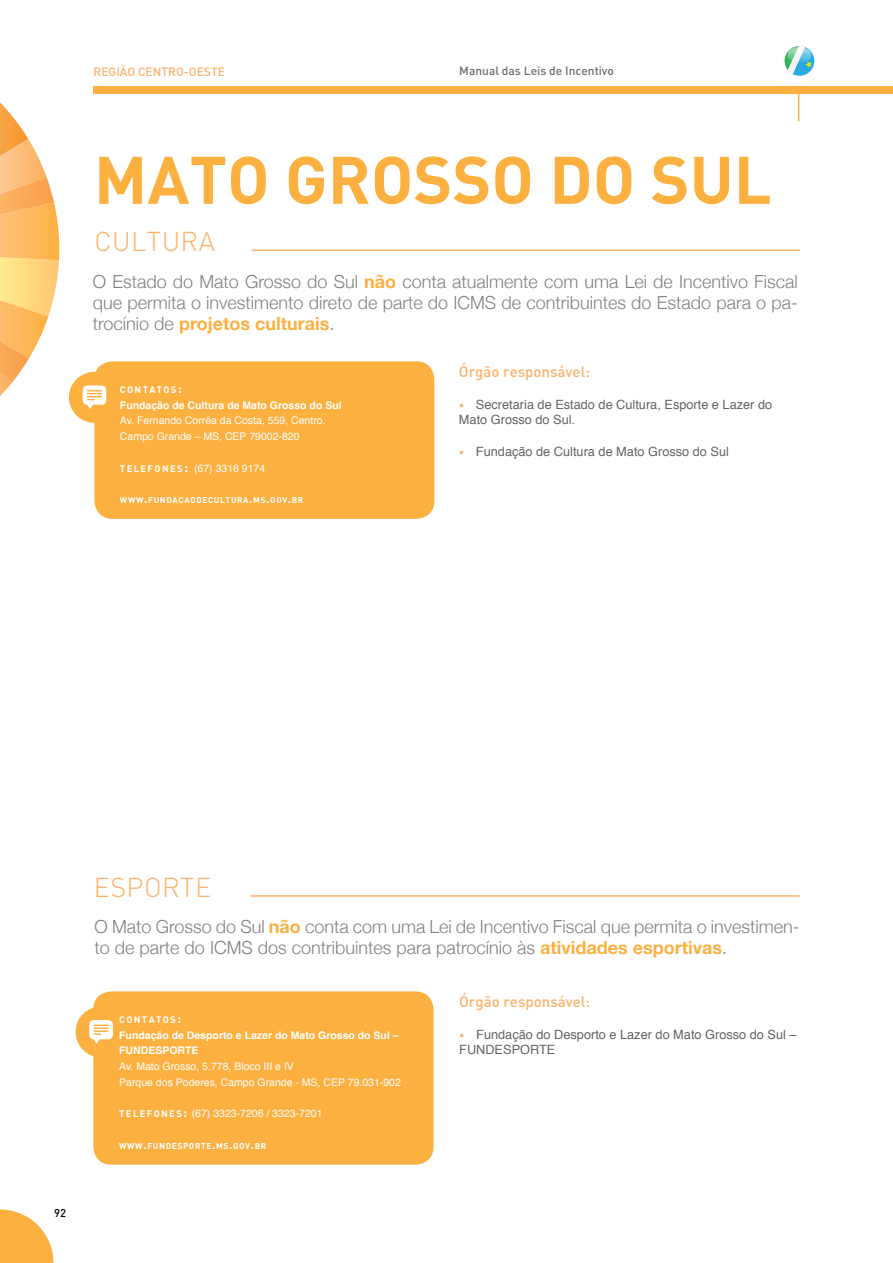
<style>
.page{position:relative;width:893px;height:1263px;background:#fff}
.page>*{position:absolute;margin:0;border:0;box-sizing:border-box;transform-origin:0 0}
.t1{font:700 66px "DIN";color:#fbb040}
.t2{font:300 27px "DIN";letter-spacing:.015em;color:#fbb16a}
.t3{font:300 18px/21px "Helvetica Neue";color:#808285;text-align:justify}
.t4{font:500 15px "DIN";color:#fbb16a}
.t5{font:12.75px/15.8px "Helvetica";color:#636466}
.t6{font:500 12px "DIN";color:#6d6e71}
.t7{font:500 12px "DIN";color:#fbb16a}
.t8{font:500 11.25px "DIN";color:#000}
.t9{font:10.5px/15.8px "Helvetica";color:#fff}
.t10{font:700 10.5px/15.8px "Helvetica";color:#fff}
.t11{font:700 9.45px "DIN";letter-spacing:.145em;color:#fff}
.t12{font:700 8.4px "DIN";letter-spacing:.07em;color:#fff}
.s1{font-weight:700;color:#fbb040}
.s2{font-family:"DIN";font-weight:500;font-size:10.5px;color:#fbb16a}
.s3{font-size:13.5px}
.s4{font-family:"DIN";font-weight:700;font-size:9.45px}
.s5{font-family:"DIN";font-weight:700;font-size:13.5px}
.s6{font-size:12px}
</style>
<div class="page">
<svg style="left:0;top:1209px;width:54px;height:54px"></svg>
<hr style="left:798px;top:86px;width:1px;height:35px;background:#fbb040">
<div style="left:94px;top:361px;width:340px;height:158px;background:#fbb040;border-radius:18px"></div>
<div style="left:69px;top:372px;width:51px;height:51px;background:#fbb040;border-radius:50%"></div>
<svg style="left:83px;top:385px;width:23px;height:24px"></svg>
<hr style="left:251px;top:250px;width:549px;height:1px;background:#fbb16a">
<svg style="left:784px;top:46px;width:30px;height:30px"></svg>
<hr style="left:251px;top:895px;width:549px;height:2px;background:#fbb16a">
<div style="left:93px;top:991px;width:340px;height:174px;background:#fbb040;border-radius:18px"></div>
<div style="left:76px;top:1006px;width:51px;height:51px;background:#fbb040;border-radius:50%"></div>
<svg style="left:89px;top:1020px;width:24px;height:24px"></svg>
<div style="left:94px;top:86px;width:799px;height:8px;background:#fbb040"></div>
<svg style="left:0;top:102px;width:59px;height:294px"></svg>
<p class="t7" style="left:94px;top:64px;width:133px">REGIÃO CENTRO-OESTE</p>
<p class="t6" style="left:459px;top:63px;width:156px">Manual das Leis de Incentivo</p>
<h1 class="t1" style="left:94px;top:137px;width:679px">MATO GROSSO DO SUL</h1>
<h2 class="t2" style="left:94px;top:225px;width:18px">CULTURA</h2>
<p class="t3" style="left:93px;top:270px;width:706px">O Estado do Mato Grosso do Sul <span class="s1">não</span> conta atualmente com uma Lei de Incentivo Fiscal que permita o investimento direto de parte do ICMS de contribuintes do Estado para o pa&shy;trocínio de <span class="s1">projetos culturais</span>.</p>
<p class="t4" style="left:459px;top:362px;width:132px">Órgão responsável:</p>
<p class="t5" style="left:459px;top:397px;width:315px"><span class="s2">•</span> Secretaria de Estado de Cultura, Esporte e Lazer do<br>Mato Grosso do Sul.</p>
<p class="t5" style="left:459px;top:444px;width:272px"><span class="s2">•</span> Fundação de Cultura de Mato Grosso do Sul</p>
<p class="t11" style="left:120px;top:383px;width:64px">CONTATOS<span class="s3">:</span></p>
<p class="t10" style="left:120px;top:397px;width:223px">Fundação de Cultura de Mato Grosso do Sul</p>
<p class="t9" style="left:120px;top:413px;width:207px">Av. Fernando Corrêa da Costa, 559, Centro.<br>Campo Grande – MS, CEP 79002-820</p>
<p class="t9" style="left:120px;top:460px;width:147px"><span class="s4">TELEFONES</span><span class="s5">:</span> (67) 3316 9174</p>
<p class="t12" style="left:120px;top:495px;width:185px">WWW<span class="s6">.</span>FUNDACAODECULTURA<span class="s6">.</span>MS<span class="s6">.</span>GOV<span class="s6">.</span>BR</p>
<p class="t8" style="left:54px;top:1206px;width:14px">92</p>
<h2 class="t2" style="left:94px;top:870px;width:119px">ESPORTE</h2>
<p class="t3" style="left:95px;top:915px;width:706px">O Mato Grosso do Sul <span class="s1">não</span> conta com uma Lei de Incentivo Fiscal que permita o investimen&shy;to de parte do ICMS dos contribuintes para patrocínio às <span class="s1">atividades esportivas</span>.</p>
<p class="t4" style="left:459px;top:992px;width:132px">Órgão responsável:</p>
<p class="t5" style="left:459px;top:1027px;width:339px"><span class="s2">•</span> Fundação do Desporto e Lazer do Mato Grosso do Sul –<br>FUNDESPORTE</p>
<p class="t11" style="left:119px;top:1013px;width:64px">CONTATOS<span class="s3">:</span></p>
<p class="t10" style="left:119px;top:1027px;width:281px">Fundação de Desporto e Lazer do Mato Grosso do Sul –<br>FUNDESPORTE</p>
<p class="t9" style="left:119px;top:1059px;width:283px">Av. Mato Grosso, 5.778, Bloco III e IV<br>Parque dos Poderes, Campo Grande - MS, CEP 79.031-902</p>
<p class="t9" style="left:119px;top:1106px;width:205px"><span class="s4">T E L E F O N E S</span><span class="s5">:</span> (67) 3323-7206 / 3323-7201</p>
<p class="t12" style="left:119px;top:1140px;width:149px">WWW<span class="s6">.</span>FUNDESPORTE<span class="s6">.</span>MS<span class="s6">.</span>GOV<span class="s6">.</span>BR</p>
</div>
